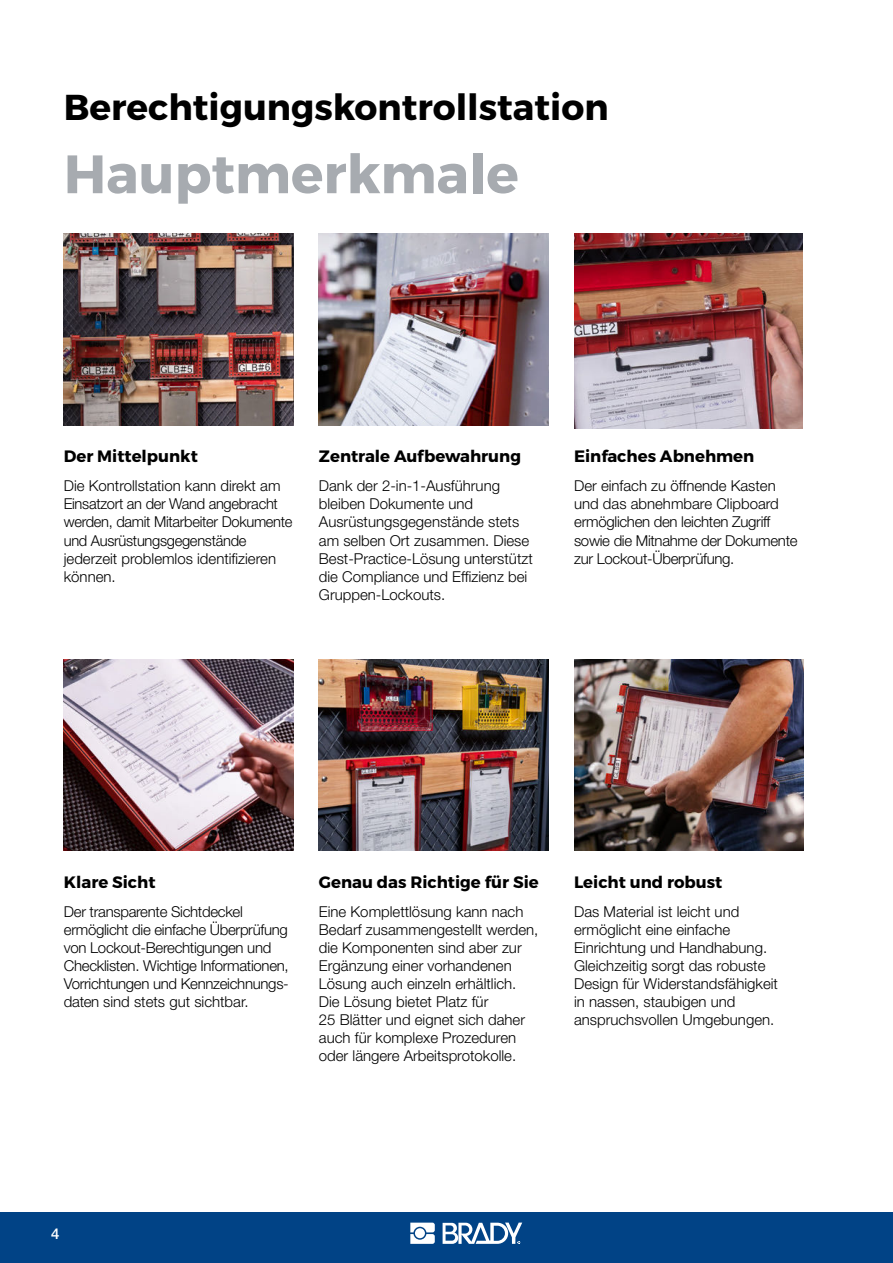
<style>
.page{position:relative;width:893px;height:1263px;background:#fff}
.page>*{position:absolute;margin:0;border:0;box-sizing:border-box;transform-origin:0 0}
.t1{font:700 54px "Montserrat";color:#a7abb0}
.t2{font:700 36px "Montserrat";color:#000}
.t3{font:700 16.5px "Montserrat";color:#000}
.t4{font:300 15px/18px "Helvetica Neue LT Pro";color:#000}
.t5{font:300 15px/18px "Helvetica Neue LT Pro";letter-spacing:-.02em;color:#000}
.t6{font:500 15px "Helvetica Neue LT Pro";color:#fff}
</style>
<div class="page">
<div style="left:0;top:1212px;width:893px;height:51px;background:#014386"></div>
<svg style="left:410px;top:1222px;width:25px;height:22px"></svg>
<svg style="left:443px;top:1222px;width:79px;height:22px"></svg>
<img style="left:319px;top:234px;width:230px;height:191px">
<img style="left:64px;top:659px;width:229px;height:191px">
<img style="left:319px;top:659px;width:230px;height:191px">
<img style="left:574px;top:659px;width:230px;height:191px">
<img style="left:64px;top:234px;width:229px;height:191px">
<img style="left:574px;top:234px;width:229px;height:194px">
<h2 class="t2" style="left:64px;top:85px;width:546px">Berechtigungskontrollstation</h2>
<h1 class="t1" style="left:64px;top:141px;width:456px">Hauptmerkmale</h1>
<p class="t3" style="left:64px;top:446px;width:136px">Der Mittelpunkt</p>
<p class="t5" style="left:64px;top:477px;width:230px">Die Kontrollstation kann direkt am<br>Einsatzort an der Wand angebracht werden, damit Mitarbeiter Dokumente und Ausrüstungsgegenstände jederzeit problemlos identifizieren können.</p>
<p class="t3" style="left:319px;top:446px;width:204px">Zentrale Aufbewahrung</p>
<p class="t4" style="left:319px;top:477px;width:215px">Dank der 2-in-1-Ausführung bleiben Dokumente und<br>Ausrüstungsgegenstände stets am selben Ort zusammen. Diese<br>Best-Practice-Lösung unterstützt die Compliance und Effizienz bei<br>Gruppen-Lockouts.</p>
<p class="t3" style="left:574px;top:446px;width:182px">Einfaches Abnehmen</p>
<p class="t5" style="left:574px;top:477px;width:225px">Der einfach zu öffnende Kasten und das abnehmbare Clipboard ermöglichen den leichten Zugriff sowie die Mitnahme der Dokumente zur Lockout-Überprüfung.</p>
<p class="t3" style="left:64px;top:872px;width:93px">Klare Sicht</p>
<p class="t5" style="left:64px;top:902px;width:226px">Der transparente Sichtdeckel ermöglicht die einfache Überprüfung von Lockout-Berechtigungen und Checklisten. Wichtige Informationen, Vorrichtungen und Kennzeichnungs&shy;daten sind stets gut sichtbar.</p>
<p class="t3" style="left:319px;top:872px;width:221px">Genau das Richtige für Sie</p>
<p class="t4" style="left:319px;top:902px;width:221px">Eine Komplettlösung kann nach<br>Bedarf zusammengestellt werden, die Komponenten sind aber zur<br>Ergänzung einer vorhandenen<br>Lösung auch einzeln erhältlich.<br>Die Lösung bietet Platz für<br>25 Blätter und eignet sich daher auch für komplexe Prozeduren oder längere Arbeitsprotokolle.</p>
<p class="t3" style="left:574px;top:872px;width:150px">Leicht und robust</p>
<p class="t4" style="left:574px;top:902px;width:205px">Das Material ist leicht und ermöglicht eine einfache<br>Einrichtung und Handhabung.<br>Gleichzeitig sorgt das robuste<br>Design für Widerstandsfähigkeit in nassen, staubigen und anspruchsvollen Umgebungen.</p>
<p class="t6" style="left:51px;top:1224px;width:10px">4</p>
</div>
